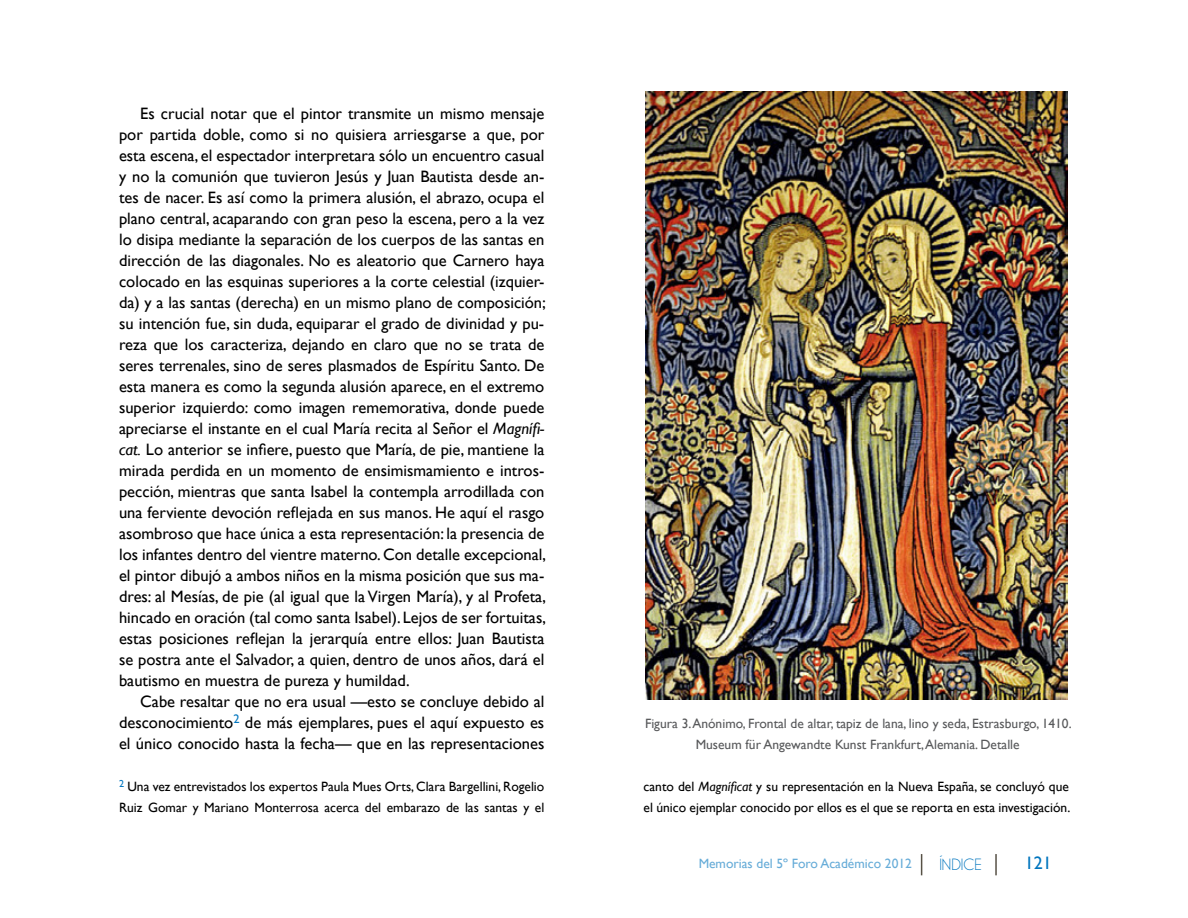
<style>
.page{position:relative;width:1188px;height:918px;background:#fff}
.page>*{position:absolute;margin:0;border:0;box-sizing:border-box;transform-origin:0 0}
.t1{font:18px "Gill Sans";color:#0075be}
.t2{font:16.5px/21px "Gill Sans";color:#000;text-align:justify}
.t3{font:16.5px "Champagne&Limousines";color:#0075be}
.t4{font:13.5px/21px "Gill Sans";color:#000}
.t5{font:13.5px/21px "Gill Sans";color:#58595b;text-align:center}
.t6{font:13.5px "Gill Sans";color:#0075be}
.s1{font-style:italic}
</style>
<div class="page">
<hr style="left:995px;top:854px;width:2px;height:21px;background:#575146">
<svg style="left:921px;top:854px;width:1px;height:21px"></svg>
<img style="left:645px;top:91px;width:423px;height:609px">
<p class="t2" style="left:119px;top:103px;width:428px;text-indent:21px">Es crucial notar que el pintor transmite un mismo mensaje por partida doble, como si no quisiera arriesgarse a que, por esta escena, el espectador interpretara sólo un encuentro casual y no la comunión que tuvieron Jesús y Juan Bautista desde an&shy;tes de nacer. Es así como la primera alusión, el abrazo, ocupa el plano central, acaparando con gran peso la escena, pero a la vez lo disipa mediante la separación de los cuerpos de las santas en dirección de las diagonales. No es aleatorio que Carnero haya colocado en las esquinas superiores a la corte celestial (izquier&shy;da) y a las santas (derecha) en un mismo plano de composición; su intención fue, sin duda, equiparar el grado de divinidad y pu&shy;reza que los caracteriza, dejando en claro que no se trata de seres terrenales, sino de seres plasmados de Espíritu Santo. De esta manera es como la segunda alusión aparece, en el extremo superior izquierdo: como imagen rememorativa, donde puede apreciarse el instante en el cual María recita al Señor el <span class="s1">Magnífi&shy;cat.</span> Lo anterior se infiere, puesto que María, de pie, mantiene la mirada perdida en un momento de ensimismamiento e intros&shy;pección, mientras que santa Isabel la contempla arrodillada con una ferviente devoción reflejada en sus manos. He aquí el rasgo asombroso que hace única a esta representación: la presencia de los infantes dentro del vientre materno. Con detalle excepcional, el pintor dibujó a ambos niños en la misma posición que sus ma&shy;dres: al Mesías, de pie (al igual que la Virgen María), y al Profeta, hincado en oración (tal como santa Isabel). Lejos de ser fortuitas, estas posiciones reflejan la jerarquía entre ellos: Juan Bautista se postra ante el Salvador, a quien, dentro de unos años, dará el bautismo en muestra de pureza y humildad.</p>
<p class="t2" style="left:119px;top:691px;width:427px;text-indent:21px">Cabe resaltar que no era usual —esto se concluye debido al desconocimiento<sup>2</sup> de más ejemplares, pues el aquí expuesto es el único conocido hasta la fecha— que en las representaciones</p>
<p class="t4" style="left:119px;top:776px;width:427px"><sup>2</sup> Una vez entrevistados los expertos Paula Mues Orts, Clara Bargellini, Rogelio<br>Ruiz Gomar y Mariano Monterrosa acerca del embarazo de las santas y el</p>
<p class="t4" style="left:644px;top:776px;width:428px">canto del <span class="s1">Magníficat</span> y su representación en la Nueva España, se concluyó que el único ejemplar conocido por ellos es el que se reporta en esta investigación.</p>
<p class="t5" style="left:645px;top:713px;width:428px">Figura 3. Anónimo, Frontal de altar, tapiz de lana, lino y seda, Estrasburgo, 1410.<br>Museum für Angewandte Kunst Frankfurt, Alemania. Detalle</p>
<p class="t6" style="left:699px;top:856px;width:215px">Memorias del 5º Foro Académico 2012</p>
<p class="t3" style="left:939px;top:855px;width:44px">ÍNDICE</p>
<p class="t1" style="left:1025px;top:853px;width:28px">121</p>
</div>
